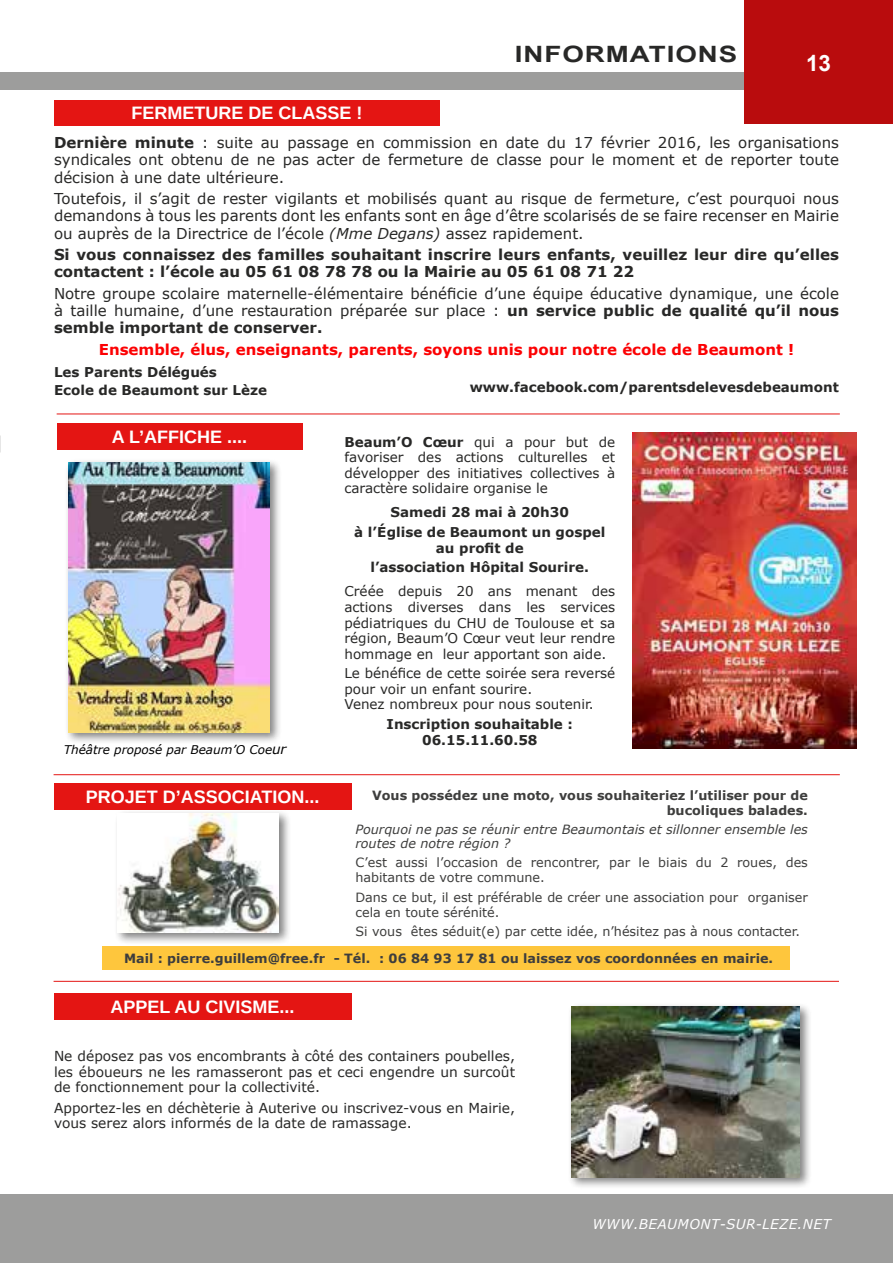
<style>
.page{position:relative;width:893px;height:1263px;background:#fff}
.page>*{position:absolute;margin:0;border:0;box-sizing:border-box;transform-origin:0 0}
.t1{font:700 22.5px "Arial";letter-spacing:.035em;color:#282827;scale:1.23 1}
.t2{font:700 22.5px "Arial";color:#fff}
.t3{font:700 18px "Arimo";color:#fff}
.t4{font:15px/17.2px "Verdana";color:#282827;text-align:justify}
.t5{font:700 15px/17.2px "Verdana";color:#282827}
.t6{font:700 15px "Verdana";color:#fc0103}
.t7{font:13.8px/15.9px "Verdana";color:#282827;text-align:justify}
.t8{font:13.5px/15.5px "Verdana";color:#282827;text-align:justify}
.t9{font:700 13.5px/19.8px "Verdana";color:#282827;text-align:center}
.t10{font:italic 13.5px "Verdana";letter-spacing:.035em;color:#fff}
.t11{font:12.75px/15px "Verdana";color:#282827}
.t12{font:700 12.75px/15px "Verdana";color:#282827;text-align:right}
.t13{font:italic 12.75px/14.7px "Verdana";color:#282827}
.t14{font:italic 12px "Verdana";color:#000}
.s1{font-weight:700}
.s2{font-style:italic}
.s3{font-size:13.5px}
</style>
<div class="page">
<div style="left:0;top:1195px;width:893px;height:68px;background:#9d9d9c"></div>
<div style="left:0;top:72px;width:893px;height:17px;background:#9d9d9c"></div>
<div style="left:744px;top:0;width:149px;height:123px;background:#b90c0d"></div>
<div style="left:54px;top:100px;width:386px;height:26px;background:#e41513"></div>
<div style="left:113px;top:809px;width:178px;height:136px;background:#000;opacity:.5"></div>
<img style="left:118px;top:813px;width:161px;height:119px">
<div style="left:103px;top:946px;width:687px;height:24px;background:#fec63d"></div>
<div style="left:64px;top:459px;width:218px;height:286px;background:#000;opacity:.5"></div>
<img style="left:68px;top:463px;width:202px;height:269px">
<div style="left:57px;top:423px;width:245px;height:27px;background:#e41513"></div>
<div style="left:54px;top:783px;width:297px;height:27px;background:#e41513"></div>
<div style="left:54px;top:993px;width:297px;height:26px;background:#e41513"></div>
<div style="left:567px;top:1002px;width:245px;height:188px;background:#000;opacity:.5"></div>
<img style="left:571px;top:1006px;width:228px;height:171px">
<hr style="left:57px;top:414px;width:783px;height:1px;background:#e41513">
<hr style="left:54px;top:774px;width:786px;height:1px;background:#e41513">
<hr style="left:54px;top:981px;width:785px;height:1px;background:#e41513">
<img style="left:632px;top:433px;width:224px;height:316px">
<p class="t3" style="left:131px;top:101px;width:233px">FERMETURE DE CLASSE !</p>
<h1 class="t1" style="left:515px;top:39px;width:182px">INFORMATIONS</h1>
<h1 class="t2" style="left:806px;top:47px;width:27px">13</h1>
<p class="t4" style="left:54px;top:134px;width:786px"><span class="s1">Dernière minute</span> : suite au passage en commission en date du 17 février 2016, les organisations syndicales ont obtenu de ne pas acter de fermeture de classe pour le moment et de reporter toute décision à une date ultérieure.</p>
<p class="t4" style="left:54px;top:190px;width:786px">Toutefois, il s’agit de rester vigilants et mobilisés quant au risque de fermeture, c’est pourquoi nous demandons à tous les parents dont les enfants sont en âge d’être scolarisés de se faire recenser en Mairie ou auprès de la Directrice de l’école <span class="s2">(Mme Degans)</span> assez rapidement.</p>
<p class="t5" style="left:54px;top:246px;width:786px">Si vous connaissez des familles souhaitant inscrire leurs enfants, veuillez leur dire qu’elles contactent : l’école au 05 61 08 78 78 ou la Mairie au 05 61 08 71 22</p>
<p class="t4" style="left:54px;top:284px;width:786px">Notre groupe scolaire maternelle-élémentaire bénéficie d’une équipe éducative dynamique, une école à taille humaine, d’une restauration préparée sur place : <span class="s1">un service public de qualité qu’il nous semble important de conserver.</span></p>
<p class="t6" style="left:99px;top:339px;width:697px">Ensemble, élus, enseignants, parents, soyons unis pour notre école de Beaumont !</p>
<p class="t9" style="left:54px;top:363px;width:215px;line-height:17.7px;text-align:left">Les Parents Délégués<br>Ecole de Beaumont sur Lèze</p>
<p class="t9" style="left:470px;top:377px;width:371px">www.facebook.com/parentsdelevesdebeaumont</p>
<p class="t3" style="left:112px;top:424px;width:137px">A L’AFFICHE ....</p>
<p class="t14" style="left:64px;top:741px;width:224px">Théâtre proposé par Beaum’O Coe<span class="s3">ur</span></p>
<p class="t8" style="left:344px;top:434px;width:272px"><span class="s1">Beaum’O Cœur</span> qui a pour but de favoriser des actions culturelles et développer des initiatives collectives à caractère solidaire organise le</p>
<p class="t9" style="left:354px;top:502px;width:253px">Samedi 28 mai à 20h30<br>à l’Église de Beaumont un gospel</p>
<p class="t9" style="left:370px;top:537px;width:220px">au profit de<br>l’association Hôpital Sourire.</p>
<p class="t8" style="left:344px;top:584px;width:272px">Créée depuis 20 ans menant des actions diverses dans les services pédiatriques du CHU de Toulouse et sa région, Beaum’O Cœur veut leur rendre hommage en leur apportant son aide.</p>
<p class="t8" style="left:344px;top:665px;width:272px;text-align:left">Le bénéfice de cette soirée sera reversé pour voir un enfant sourire.<br>Venez nombreux pour nous soutenir.</p>
<p class="t9" style="left:387px;top:716px;width:188px;line-height:15.6px">Inscription souhaitable :<br>06.15.11.60.58</p>
<p class="t12" style="left:372px;top:787px;width:437px">Vous possédez une moto, vous souhaiteriez l’utiliser pour de bucoliques balades.</p>
<p class="t13" style="left:355px;top:821px;width:454px">Pourquoi ne pas se réunir entre Beaumontais et sillonner ensemble les routes de notre région ?</p>
<p class="t11" style="left:355px;top:855px;width:454px">C’est aussi l’occasion de rencontrer, par le biais du 2 roues, des habitants de votre commune.</p>
<p class="t11" style="left:355px;top:889px;width:454px">Dans ce but, il est préférable de créer une association pour organiser cela en toute sérénité.</p>
<p class="t11" style="left:355px;top:924px;width:446px">Si vous êtes séduit(e) par cette idée, n’hésitez pas à nous contacter.</p>
<p class="t12" style="left:124px;top:950px;width:650px">Mail : pierre.guillem@free.fr - Tél. : 06 84 93 17 81 ou laissez vos coordonnées en mairie.</p>
<p class="t3" style="left:86px;top:785px;width:235px">PROJET D’ASSOCIATION...</p>
<p class="t3" style="left:111px;top:994px;width:186px">APPEL AU CIVISME...</p>
<p class="t7" style="left:54px;top:1048px;width:463px">Ne déposez pas vos encombrants à côté des containers poubelles, les éboueurs ne les ramasseront pas et ceci engendre un surcoût de fonctionnement pour la collectivité.</p>
<p class="t7" style="left:54px;top:1099px;width:463px">Apportez-les en déchèterie à Auterive ou inscrivez-vous en Mairie, vous serez alors informés de la date de ramassage.</p>
<p class="t10" style="left:592px;top:1214px;width:240px">WWW.BEAUMONT-SUR-LEZE.NET</p>
</div>
